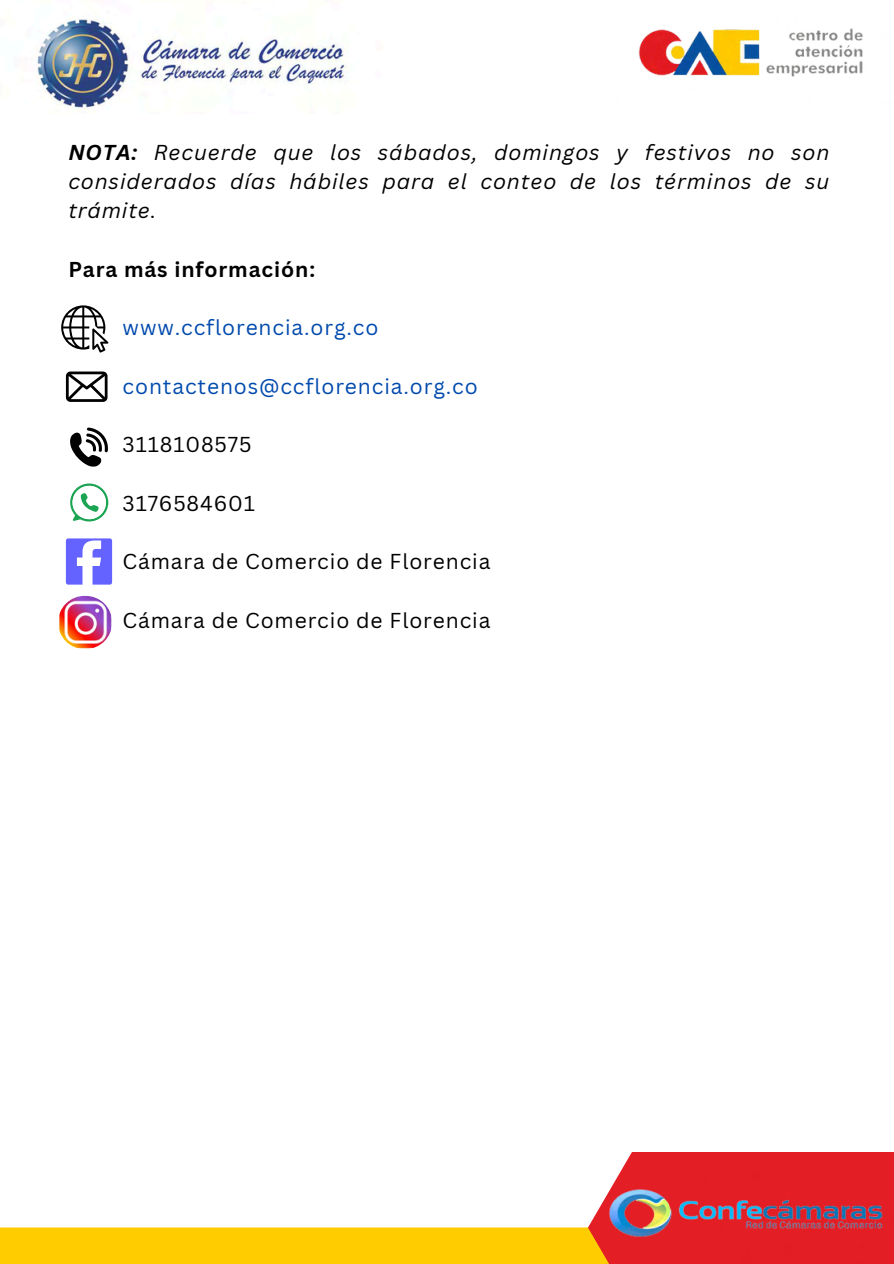
<style>
.page{position:relative;width:894px;height:1264px;background:#fff}
.page>*{position:absolute;margin:0;border:0;box-sizing:border-box;transform-origin:0 0}
.t1{font:italic 21px/29.2px "Canva Sans";letter-spacing:.04em;color:#000;text-align:justify}
.t2{font:21px "Canva Sans";letter-spacing:.04em;color:#000}
.t3{font:21px "Canva Sans";letter-spacing:.04em;color:#004aad}
.t4{font:700 21px "Canva Sans";letter-spacing:.04em;color:#000}
.s1{font-weight:700}
</style>
<div class="page">
<div style="left:0;top:1227px;width:634px;height:36px;background:#fc0"></div>
<img style="left:37px;top:18px;width:310px;height:92px">
<img style="left:638px;top:28px;width:225px;height:49px">
<img style="left:591px;top:1152px;width:302px;height:111px">
<svg style="left:70px;top:483px;width:38px;height:38px"></svg>
<svg style="left:70px;top:427px;width:38px;height:40px"></svg>
<div style="left:66px;top:538px;width:46px;height:46px;background:#6563ff;border-radius:2px"></div>
<svg style="left:77px;top:540px;width:24px;height:45px"></svg>
<img style="left:59px;top:596px;width:53px;height:52px">
<svg style="left:61px;top:305px;width:47px;height:47px"></svg>
<svg style="left:66px;top:371px;width:41px;height:31px"></svg>
<h1 class="t1" style="left:68px;top:137px;width:762px"><span class="s1">NOTA:</span> Recuerde que los sábados, domingos y festivos no son considerados días hábiles para el conteo de los términos de su trámite.</h1>
<p class="t4" style="left:68px;top:254px;width:248px">Para más información:</p>
<p class="t3" style="left:123px;top:313px;width:257px">www.ccflorencia.org.co</p>
<p class="t3" style="left:123px;top:371px;width:356px">contactenos@ccflorencia.org.co</p>
<p class="t2" style="left:123px;top:430px;width:130px">3118108575</p>
<p class="t2" style="left:123px;top:488px;width:134px">3176584601</p>
<p class="t2" style="left:123px;top:547px;width:369px">Cámara de Comercio de Florencia</p>
<p class="t2" style="left:123px;top:605px;width:369px">Cámara de Comercio de Florencia</p>
</div>
